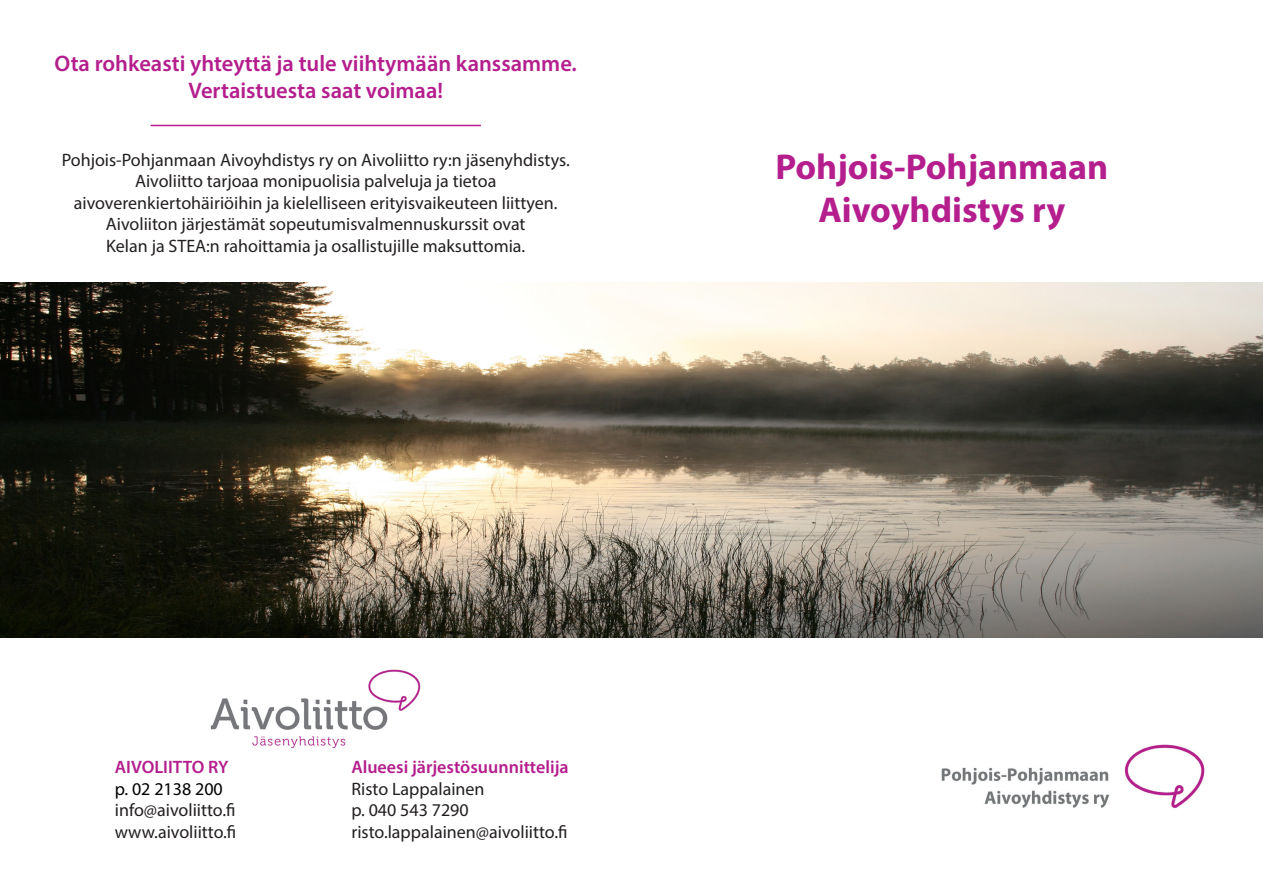
<style>
.page{position:relative;width:1263px;height:893px;background:#fff}
.page>*{position:absolute;margin:0;border:0;box-sizing:border-box;transform-origin:0 0}
.t1{font:700 36px "Myriad Pro";color:#b41e8d}
.t2{font:600 22.5px "Myriad Pro";color:#b41e8d}
.t3{font:18px "Myriad Pro";color:#231f20}
.t4{font:600 18px "Myriad Pro";color:#b41e8d}
.t5{font:18px "Myriad Pro";color:#000}
</style>
<div class="page">
<hr style="left:151px;top:125px;width:330px;height:1px;background:#b41e8d">
<img style="left:941px;top:744px;width:264px;height:65px">
<img style="left:0;top:282px;width:1263px;height:355px">
<img style="left:210px;top:669px;width:211px;height:80px">
<p class="t2" style="left:55px;top:49px;width:524px">Ota rohkeasti yhteyttä ja tule viihtymään kanssamme.</p>
<p class="t2" style="left:188px;top:76px;width:256px">Vertaistuesta saat voimaa!</p>
<p class="t3" style="left:62px;top:148px;width:509px">Pohjois-Pohjanmaan Aivoyhdistys ry on Aivoliitto ry:n jäsenyhdistys.</p>
<p class="t3" style="left:135px;top:170px;width:363px">Aivoliitto tarjoaa monipuolisia palveluja ja tietoa</p>
<p class="t3" style="left:74px;top:192px;width:485px">aivoverenkiertohäiriöihin ja kielelliseen erityisvaikeuteen liittyen.</p>
<p class="t3" style="left:106px;top:213px;width:421px">Aivoliiton järjestämät sopeutumisvalmennuskurssit ovat</p>
<p class="t3" style="left:106px;top:235px;width:421px">Kelan ja STEA:n rahoittamia ja osallistujille maksuttomia.</p>
<p class="t1" style="left:775px;top:143px;width:334px">Pohjois-Pohjanmaan</p>
<p class="t1" style="left:818px;top:187px;width:248px">Aivoyhdistys ry</p>
<p class="t4" style="left:115px;top:756px;width:115px">AIVOLIITTO RY</p>
<p class="t5" style="left:115px;top:778px;width:109px">p. 02 2138 200</p>
<p class="t3" style="left:115px;top:799px;width:122px">info@aivoliitto.fi</p>
<p class="t3" style="left:115px;top:821px;width:123px">www.aivoliitto.fi</p>
<p class="t4" style="left:351px;top:756px;width:219px">Alueesi järjestösuunnittelija</p>
<p class="t3" style="left:351px;top:778px;width:135px">Risto Lappalainen</p>
<p class="t3" style="left:351px;top:799px;width:119px">p. 040 543 7290</p>
<p class="t3" style="left:351px;top:821px;width:218px">risto.lappalainen@aivoliitto.fi</p>
</div>
